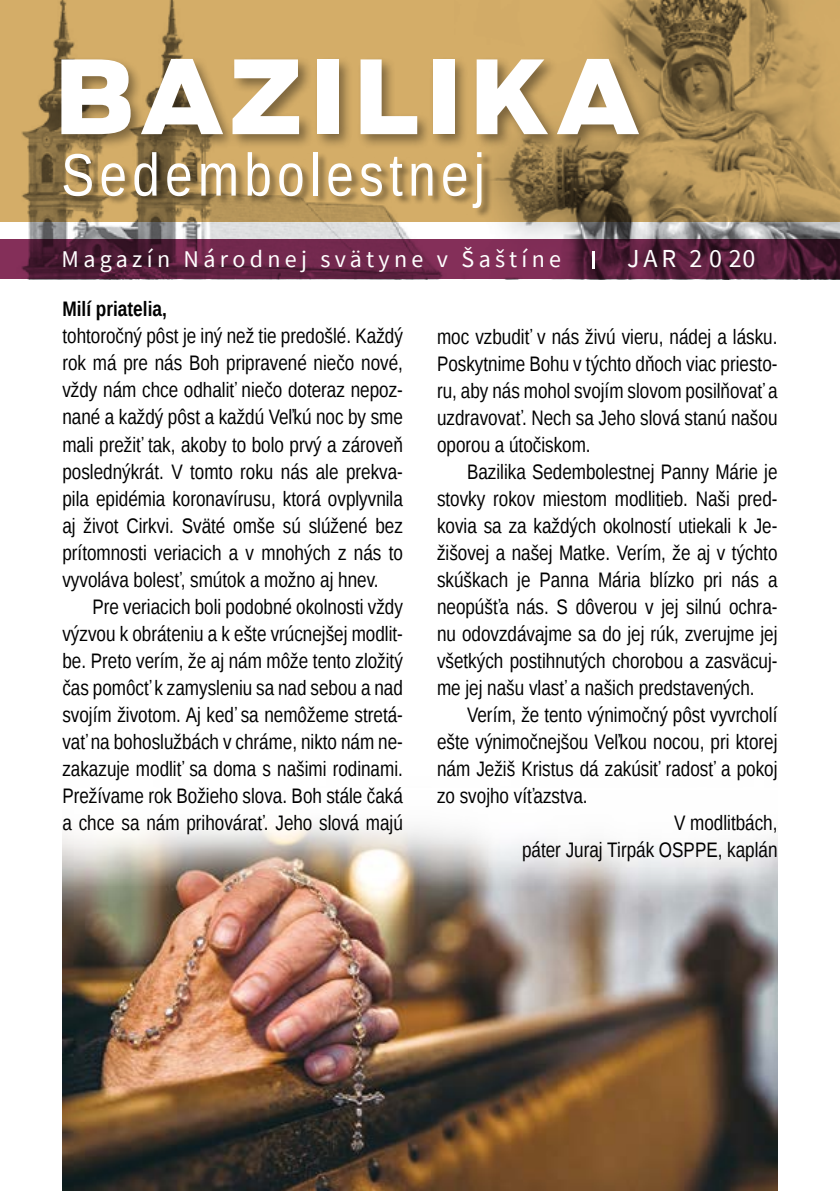
<style>
.page{position:relative;width:840px;height:1191px;background:#fff}
.page>*{position:absolute;margin:0;border:0;box-sizing:border-box;transform-origin:0 0}
.t1{font:900 100.8px "Ford Antenna";letter-spacing:.07em;color:#fff}
.t2{font:60px "Liberation Sans Narrow";letter-spacing:.09em;color:#fff}
.t3{font:26px "Source Sans Pro";color:#fff}
.t4{font:24px "Source Sans Pro";letter-spacing:.18em;color:#fff}
.t5{font:21px/27px "Liberation Sans Narrow";color:#000;text-align:justify}
.t6{font:700 21px "Liberation Sans Narrow";color:#000}
</style>
<div class="page">
<img style="left:62px;top:886px;width:715px;height:305px">
<svg style="left:62px;top:823px;width:716px;height:63px"></svg>
<img style="left:583px;top:0;width:256px;height:279px">
<img style="left:0;top:0;width:583px;height:279px">
<div style="left:63px;top:153px;width:429px;height:65px;background:#000;opacity:.4"></div>
<div style="left:57px;top:57px;width:595px;height:93px;background:#000;opacity:.4"></div>
<hr style="left:591px;top:251px;width:3px;height:17px;background:#fff">
<h1 class="t1" style="left:54px;top:3px;width:586px">BAZILIKA</h1>
<h2 class="t2" style="left:61px;top:141px;width:425px">Sedembolestnej</h2>
<p class="t4" style="left:62px;top:244px;width:500px">Magazín Národnej svätyne v Šaštíne</p>
<p class="t3" style="left:626px;top:242px;width:130px">JAR 2 0 20</p>
<p class="t6" style="left:62px;top:295px;width:106px">Milí priatelia,</p>
<p class="t5" style="left:62px;top:323px;width:342px">tohtoročný pôst je iný než tie predošlé. Každý rok má pre nás Boh pripravené niečo nové, vždy nám chce odhaliť niečo doteraz nepoz&shy;nané a každý pôst a každú Veľkú noc by sme mali prežiť tak, akoby to bolo prvý a zároveň poslednýkrát. V tomto roku nás ale prekva&shy;pila epidémia koronavírusu, ktorá ovplyvnila aj život Cirkvi. Sväté omše sú slúžené bez prítomnosti veriacich a v mnohých z nás to vyvoláva bolesť, smútok a možno aj hnev.</p>
<p class="t5" style="left:62px;top:593px;width:342px;text-indent:30px">Pre veriacich boli podobné okolnosti vždy výzvou k obráteniu a k ešte vrúcnejšej modlit&shy;be. Preto verím, že aj nám môže tento zložitý čas pomôcť k zamysleniu sa nad sebou a nad svojím životom. Aj keď sa nemôžeme stretá&shy;vať na bohoslužbách v chráme, nikto nám ne&shy;zakazuje modliť sa doma s našimi rodinami.<br>Prežívame rok Božieho slova. Boh stále čaká a chce sa nám prihovárať. Jeho slová majú</p>
<p class="t5" style="left:437px;top:324px;width:342px">moc vzbudiť v nás živú vieru, nádej a lásku.<br>Poskytnime Bohu v týchto dňoch viac priesto&shy;ru, aby nás mohol svojím slovom posilňovať a uzdravovať. Nech sa Jeho slová stanú našou oporou a útočiskom.</p>
<p class="t5" style="left:437px;top:459px;width:342px;text-indent:30px">Bazilika Sedembolestnej Panny Márie je stovky rokov miestom modlitieb. Naši pred&shy;kovia sa za každých okolností utiekali k Je&shy;žišovej a našej Matke. Verím, že aj v týchto skúškach je Panna Mária blízko pri nás a neopúšťa nás. S dôverou v jej silnú ochra&shy;nu odovzdávajme sa do jej rúk, zverujme jej všetkých postihnutých chorobou a zasväcuj&shy;me jej našu vlasť a našich predstavených.</p>
<p class="t5" style="left:467px;top:702px;width:312px">Verím, že tento výnimočný pôst vyvrcholí</p>
<p class="t5" style="left:437px;top:729px;width:342px">ešte výnimočnejšou Veľkou nocou, pri ktorej</p>
<p class="t5" style="left:437px;top:756px;width:342px">nám Ježiš Kristus dá zakúsiť radosť a pokoj</p>
<p class="t5" style="left:437px;top:783px;width:152px">zo svojho víťazstva.</p>
<p class="t5" style="left:673px;top:810px;width:105px">V modlitbách,</p>
<p class="t5" style="left:522px;top:837px;width:257px">páter Juraj Tirpák OSPPE, kaplán</p>
</div>
